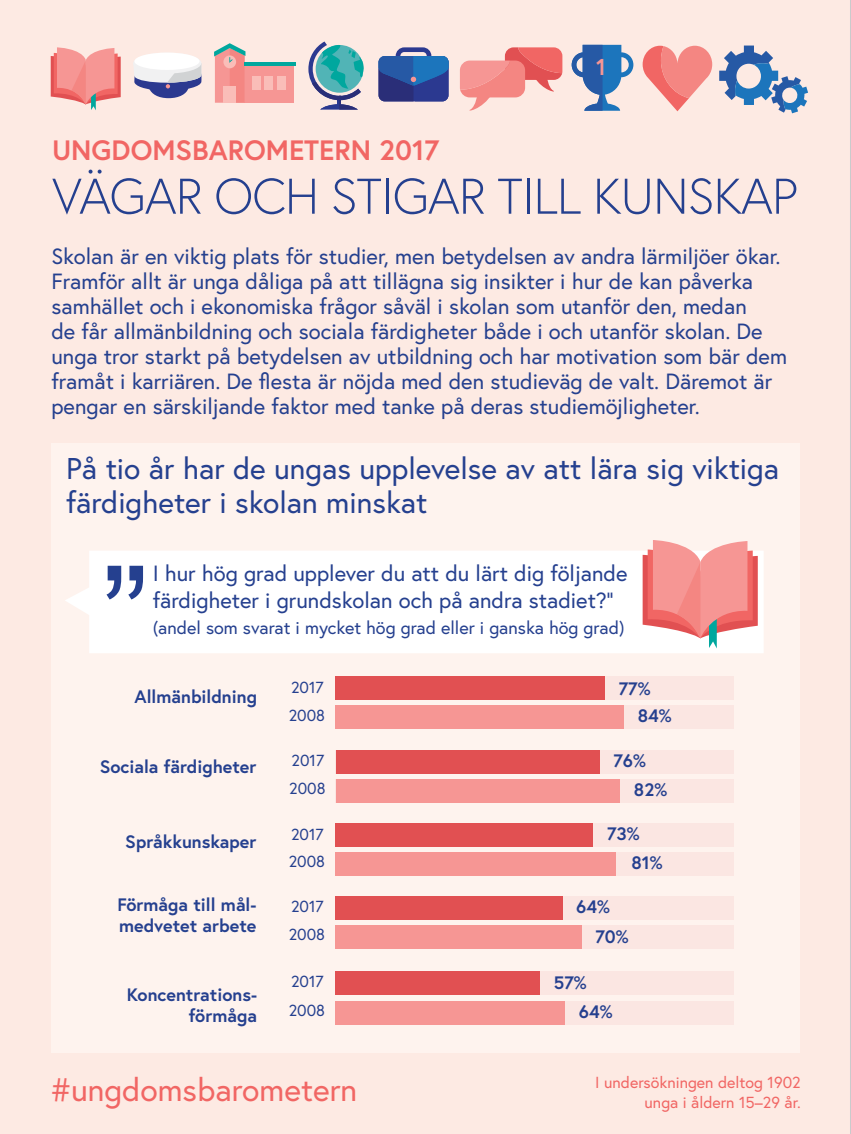
<style>
.page{position:relative;width:851px;height:1134px;background:#fff}
.page>*{position:absolute;margin:0;border:0;box-sizing:border-box;transform-origin:0 0}
.t1{font:144px "Arial";color:#25408f}
.t2{font:300 50px "Europa";letter-spacing:-.02em;color:#25408f}
.t3{font:32px "Europa";color:#f16664}
.t4{font:30px/34px "Europa";color:#25408f}
.t5{font:700 28px "Europa";color:#f16664}
.t6{font:700 23px "Europa";color:#f69694}
.t7{font:22px/25px "Europa";color:#25408f}
.t8{font:700 18px/21.6px "Europa";color:#25408f}
.t9{font:18px "Europa";color:#25408f}
.t10{font:16px "Europa";color:#f16664}
.t11{font:16px "Europa";color:#25408f}
</style>
<div class="page">
<div style="left:0;top:0;width:850px;height:1134px;background:#fdeae3"></div>
<div style="left:51px;top:444px;width:748px;height:609px;background:#fef3ee"></div>
<div style="left:336px;top:971px;width:397px;height:23px;background:#fbe6e2"></div>
<div style="left:336px;top:1001px;width:397px;height:23px;background:#fbe6e2"></div>
<div style="left:336px;top:897px;width:397px;height:23px;background:#fbe6e2"></div>
<div style="left:336px;top:926px;width:397px;height:23px;background:#fbe6e2"></div>
<div style="left:336px;top:824px;width:397px;height:23px;background:#fbe6e2"></div>
<div style="left:336px;top:853px;width:397px;height:23px;background:#fbe6e2"></div>
<div style="left:336px;top:750px;width:397px;height:23px;background:#fbe6e2"></div>
<div style="left:336px;top:779px;width:397px;height:23px;background:#fbe6e2"></div>
<div style="left:336px;top:677px;width:397px;height:23px;background:#fbe6e2"></div>
<div style="left:336px;top:706px;width:397px;height:23px;background:#fbe6e2"></div>
<div style="left:89px;top:551px;width:674px;height:102px;background:#fff"></div>
<svg style="left:65px;top:586px;width:27px;height:31px"></svg>
<svg style="left:51px;top:47px;width:70px;height:63px"></svg>
<svg style="left:642px;top:540px;width:115px;height:108px"></svg>
<svg style="left:133px;top:53px;width:69px;height:45px"></svg>
<div style="left:244px;top:63px;width:50px;height:40px;background:#f69694"></div>
<hr style="left:244px;top:62px;width:52px;height:4px;background:#00a79e">
<svg style="left:214px;top:43px;width:31px;height:60px"></svg>
<div style="left:277px;top:77px;width:8px;height:13px;background:#fabdb8"></div>
<div style="left:264px;top:77px;width:8px;height:13px;background:#fabdb8"></div>
<div style="left:252px;top:77px;width:8px;height:13px;background:#fabdb8"></div>
<div style="left:223px;top:86px;width:13px;height:17px;background:#fabdb8"></div>
<svg style="left:378px;top:47px;width:70px;height:54px"></svg>
<svg style="left:308px;top:42px;width:58px;height:68px"></svg>
<div style="left:335px;top:706px;width:288px;height:23px;background:#f69694"></div>
<div style="left:336px;top:779px;width:283px;height:23px;background:#f69694"></div>
<div style="left:335px;top:853px;width:281px;height:23px;background:#f69694"></div>
<div style="left:335px;top:926px;width:246px;height:23px;background:#f69694"></div>
<div style="left:335px;top:1001px;width:229px;height:23px;background:#f69694"></div>
<div style="left:335px;top:677px;width:269px;height:23px;background:#e15052"></div>
<div style="left:336px;top:750px;width:263px;height:23px;background:#e15052"></div>
<div style="left:335px;top:824px;width:257px;height:23px;background:#e15052"></div>
<div style="left:335px;top:897px;width:227px;height:23px;background:#e15052"></div>
<div style="left:335px;top:971px;width:204px;height:23px;background:#e15052"></div>
<svg style="left:460px;top:47px;width:102px;height:65px"></svg>
<svg style="left:571px;top:45px;width:62px;height:66px"></svg>
<svg style="left:642px;top:46px;width:70px;height:65px"></svg>
<svg style="left:719px;top:46px;width:89px;height:67px"></svg>
<p class="t6" style="left:596px;top:52px;width:11px">1</p>
<p class="t5" style="left:52px;top:131px;width:388px">UNGDOMSBAROMETERN 2017</p>
<h2 class="t2" style="left:52px;top:165px;width:747px">VÄGAR OCH STIGAR TILL KUNSKAP</h2>
<p class="t7" style="left:51px;top:244px;width:737px">Skolan är en viktig plats för studier, men betydelsen av andra lärmiljöer ökar.<br>Framför allt är unga dåliga på att tillägna sig insikter i hur de kan påverka samhället och i ekonomiska frågor såväl i skolan som utanför den, medan<br>de får allmänbildning och sociala färdigheter både i och utanför skolan. De unga tror starkt på betydelsen av utbildning och har motivation som bär dem framåt i karriären. De flesta är nöjda med den studieväg de valt. Däremot är pengar en särskiljande faktor med tanke på deras studiemöjligheter.</p>
<h3 class="t4" style="left:66px;top:451px;width:714px">På tio år har de ungas upplevelse av att lära sig viktiga färdigheter i skolan minskat</h3>
<h1 class="t1" style="left:101px;top:525px;width:49px">”</h1>
<p class="t7" style="left:153px;top:560px;width:476px;line-height:26.4px">I hur hög grad upplever du att du lärt dig följande färdigheter i grundskolan och på andra stadiet?”</p>
<p class="t9" style="left:153px;top:616px;width:473px">(andel som svarat i mycket hög grad eller i ganska hög grad)</p>
<p class="t8" style="left:134px;top:685px;width:124px">Allmänbildning</p>
<p class="t11" style="left:291px;top:677px;width:34px">2017</p>
<p class="t11" style="left:289px;top:705px;width:38px">2008</p>
<p class="t8" style="left:618px;top:677px;width:33px">77%</p>
<p class="t8" style="left:637px;top:704px;width:35px">84%</p>
<p class="t8" style="left:100px;top:755px;width:158px">Sociala färdigheter</p>
<p class="t11" style="left:291px;top:750px;width:34px">2017</p>
<p class="t8" style="left:613px;top:749px;width:34px">76%</p>
<p class="t11" style="left:289px;top:778px;width:38px">2008</p>
<p class="t8" style="left:634px;top:779px;width:35px">82%</p>
<p class="t8" style="left:125px;top:830px;width:133px">Språkkunskaper</p>
<p class="t11" style="left:291px;top:824px;width:34px">2017</p>
<p class="t8" style="left:607px;top:822px;width:34px">73%</p>
<p class="t11" style="left:289px;top:851px;width:38px">2008</p>
<p class="t8" style="left:631px;top:851px;width:33px">81%</p>
<p class="t8" style="left:117px;top:893px;width:141px">Förmåga till mål&shy;medvetet arbete</p>
<p class="t11" style="left:291px;top:897px;width:34px">2017</p>
<p class="t11" style="left:289px;top:924px;width:38px">2008</p>
<p class="t8" style="left:576px;top:895px;width:35px">64%</p>
<p class="t8" style="left:595px;top:925px;width:34px">70%</p>
<p class="t8" style="left:127px;top:983px;width:132px;text-align:right">Koncentrations&shy;förmåga</p>
<p class="t11" style="left:291px;top:971px;width:34px">2017</p>
<p class="t11" style="left:289px;top:1000px;width:38px">2008</p>
<p class="t8" style="left:553px;top:971px;width:34px">57%</p>
<p class="t8" style="left:579px;top:1000px;width:35px">64%</p>
<h3 class="t3" style="left:51px;top:1069px;width:308px">#ungdomsbarometern</h3>
<p class="t10" style="left:595px;top:1072px;width:207px">I undersökningen deltog 1902</p>
<p class="t10" style="left:644px;top:1092px;width:157px">unga i åldern 15–29 år.</p>
</div>
